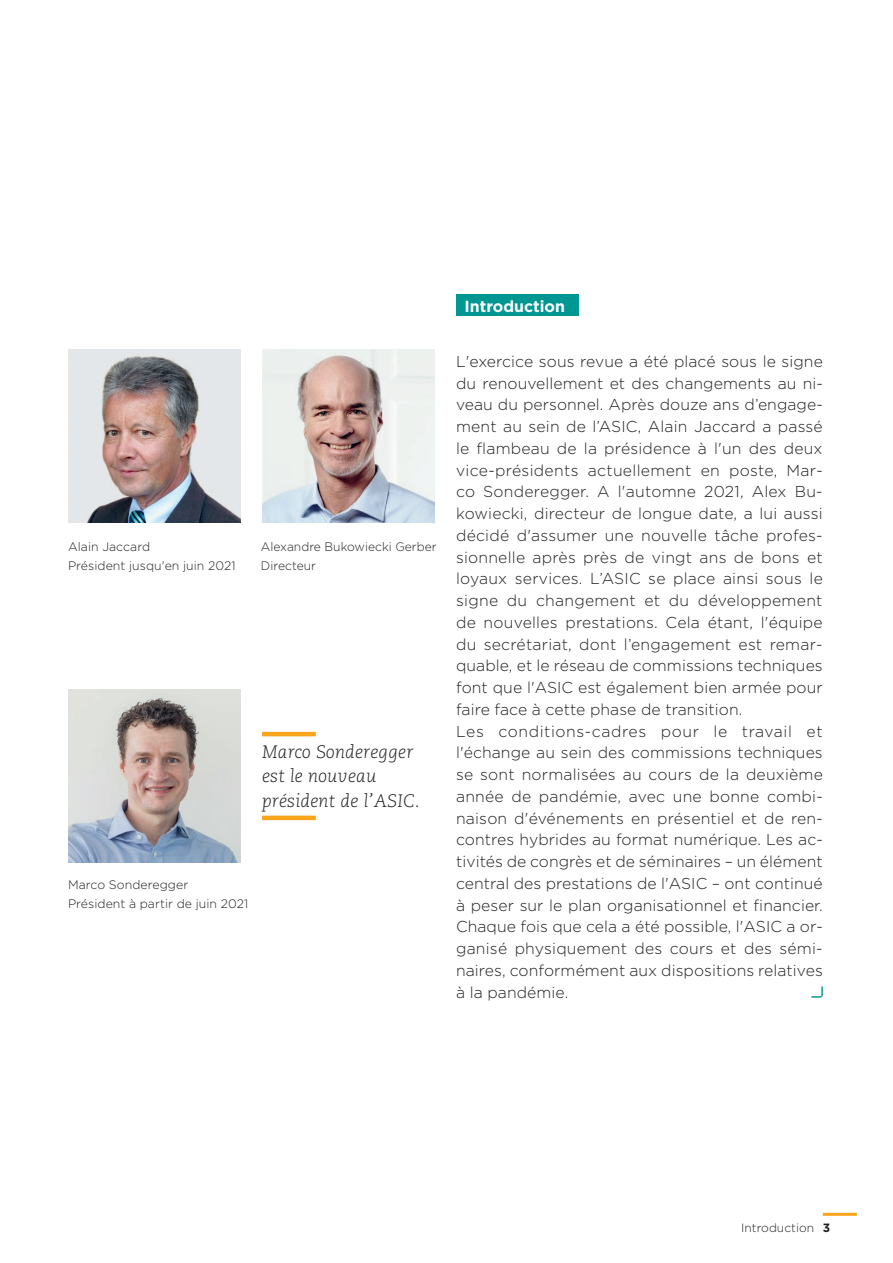
<style>
.page{position:relative;width:893px;height:1263px;background:#fff}
.page>*{position:absolute;margin:0;border:0;box-sizing:border-box;transform-origin:0 0}
.t1{font:italic 300 18px/24.8px "Caecilia LT Pro 46";letter-spacing:.01em;color:#231f20}
.t2{font:700 16.05px "Gotham";color:#fff}
.t3{font:300 15.75px/21.8px "Gotham";letter-spacing:.005em;color:#231f20}
.t4{font:300 12.3px/18.8px "Gotham";letter-spacing:.005em;color:#231f20}
.t5{font:300 12px "Gotham";letter-spacing:.005em;color:#231f20}
.s1{font-weight:700}
</style>
<div class="page">
<hr style="left:823px;top:1213px;width:34px;height:3px;background:#f9a51b">
<img style="left:68px;top:350px;width:173px;height:172px">
<div style="left:456px;top:295px;width:122px;height:21px;background:#009691"></div>
<svg style="left:811px;top:986px;width:12px;height:12px"></svg>
<img style="left:262px;top:350px;width:173px;height:172px">
<hr style="left:262px;top:732px;width:54px;height:4px;background:#f9a51b">
<hr style="left:262px;top:816px;width:54px;height:4px;background:#f9a51b">
<img style="left:68px;top:689px;width:173px;height:173px">
<p class="t4" style="left:68px;top:537px;width:169px">Alain Jaccard<br>Président jusqu'en juin 2021</p>
<p class="t4" style="left:261px;top:537px;width:177px">Alexandre Bukowiecki Gerber<br>Directeur</p>
<p class="t1" style="left:262px;top:739px;width:160px">Marco Sonderegger est le nouveau président de l’ASIC.</p>
<p class="t4" style="left:68px;top:875px;width:182px">Marco Sonderegger<br>Président à partir de juin 2021</p>
<p class="t2" style="left:465px;top:295px;width:102px">Introduction</p>
<p class="t3" style="left:456px;top:350px;width:368px">L'exercice sous revue a été placé sous le signe du renouvellement et des changements au ni&shy;veau du personnel. Après douze ans d’engage&shy;ment au sein de l’ASIC, Alain Jaccard a passé le flambeau de la présidence à l'un des deux vice-présidents actuellement en poste, Mar&shy;co Sonderegger. A l'automne 2021, Alex Bu&shy;kowiecki, directeur de longue date, a lui aussi décidé d'assumer une nouvelle tâche profes&shy;sionnelle après près de vingt ans de bons et loyaux services. L’ASIC se place ainsi sous le signe du changement et du développement de nouvelles prestations. Cela étant, l'équipe du secrétariat, dont l’engagement est remar&shy;quable, et le réseau de commissions techniques font que l'ASIC est également bien armée pour faire face à cette phase de transition.<br>Les conditions-cadres pour le travail et l'échange au sein des commissions techniques se sont normalisées au cours de la deuxième année de pandémie, avec une bonne combi&shy;naison d'événements en présentiel et de ren&shy;contres hybrides au format numérique. Les ac&shy;tivités de congrès et de séminaires – un élément central des prestations de l'ASIC – ont continué à peser sur le plan organisationnel et financier.<br>Chaque fois que cela a été possible, l'ASIC a or&shy;ganisé physiquement des cours et des sémi&shy;naires, conformément aux dispositions relatives à la pandémie.</p>
<p class="t5" style="left:741px;top:1220px;width:91px">Introduction <span class="s1">3</span></p>
</div>
